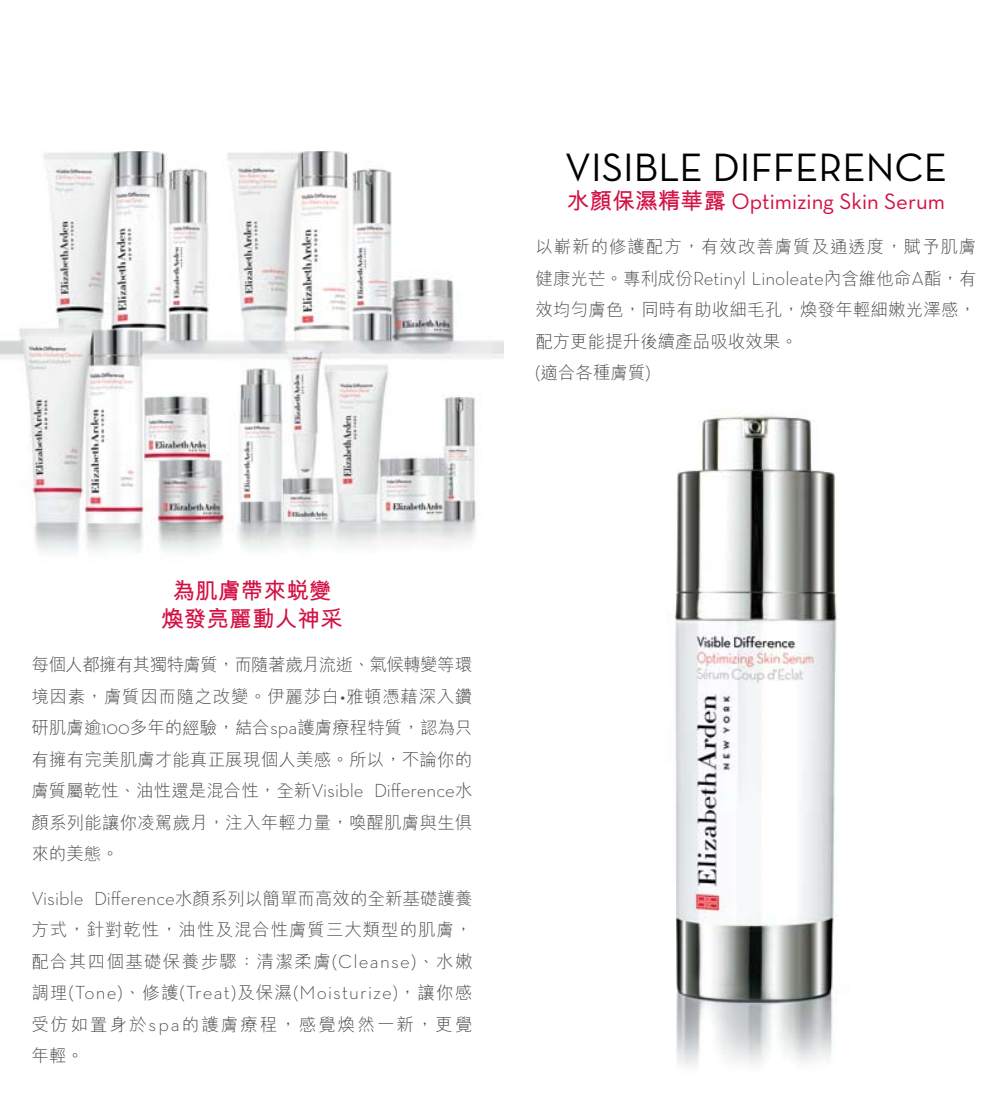
<style>
.page{position:relative;width:1008px;height:1103px;background:#fff}
.page>*{position:absolute;margin:0;border:0;box-sizing:border-box;transform-origin:0 0}
.t1{font:40.25px "Neutraface Text";color:#000}
.t2{font:22.75px "Neutraface Text";color:#d31145}
.t3{font:700 22.75px/28px "M Hei HK";color:#d31145;text-align:center}
.t4{font:300 19.25px "Neutraface Text";letter-spacing:.06em;color:#4c4c4e}
.t5{font:300 19.25px "Neutraface Text";color:#4c4c4e}
.t6{font:300 17.5px/31.5px "M Hei HK";letter-spacing:.01em;color:#4c4c4e;text-align:justify}
.t7{font:300 17.5px/31.5px "M Hei HK";letter-spacing:.05em;color:#4c4c4e}
.t8{font:300 17.5px/31.5px "M Hei HK";letter-spacing:.115em;color:#4c4c4e}
.s1{font-family:"M Hei HK";font-weight:700}
.s2{font-family:"Neutraface Text";font-size:19.25px}
.s3{font-family:"M Hei HK";font-size:17.5px}
</style>
<div class="page">
<img style="left:0;top:152px;width:504px;height:401px">
<img style="left:674px;top:415px;width:163px;height:650px">
<h1 class="t1" style="left:565px;top:142px;width:384px">VISIBLE DIFFERENCE</h1>
<h2 class="t2" style="left:567px;top:187px;width:380px"><span class="s1">水顏保濕精華露</span> Optimizing Skin Serum</h2>
<p class="t6" style="left:535px;top:230px;width:443px;text-align:left">以嶄新的修護配方，有效改善膚質及通透度，賦予肌膚健康光芒。專利成份<span class="s2">Retinyl Linoleate</span>內含維他命<span class="s2">A</span>酯，有效均勻膚色，同時有助收細毛孔，煥發年輕細嫩光澤感，配方更能提升後續產品吸收效果。<br><span class="s2">(</span>適合各種膚質<span class="s2">)</span></p>
<h2 class="t3" style="left:161px;top:575px;width:183px">為肌膚帶來蛻變煥發亮麗動人神采</h2>
<p class="t6" style="left:31px;top:648px;width:443px">每個人都擁有其獨特膚質，而隨著歲月流逝、氣候轉變等環境因素，膚質因而隨之改變。伊麗莎白<span class="s2">•</span>雅頓憑藉深入鑽研肌膚逾<span class="s2">100</span>多年的經驗，結合<span class="s2">spa</span>護膚療程特質，認為只有擁有完美肌膚才能真正展現個人美感。所以，不論你的膚質屬乾性、油性還是混合性，全新<span class="s2">Visible Difference</span>水顏系列能讓你凌駕歲月，注入年輕力量，喚醒肌膚與生俱來的美態。</p>
<p class="t5" style="left:32px;top:885px;width:442px">Visible Difference<span class="s3">水顏系列以簡單而高效的全新基礎護養</span></p>
<p class="t7" style="left:31px;top:913px;width:443px">方式，針對乾性，油性及混合性膚質三大類型的肌膚，配合其四個基礎保養步驟：清潔柔膚<span class="s2">(Cleanse)</span>、水嫩</p>
<p class="t4" style="left:32px;top:980px;width:442px"><span class="s3">調理</span>(Tone)<span class="s3">、修護</span>(Treat)<span class="s3">及保濕</span>(Moisturize)<span class="s3">，讓你感</span></p>
<p class="t8" style="left:31px;top:1007px;width:443px">受仿如置身於<span class="s2">spa</span>的護膚療程，感覺煥然一新，更覺年輕。</p>
</div>
